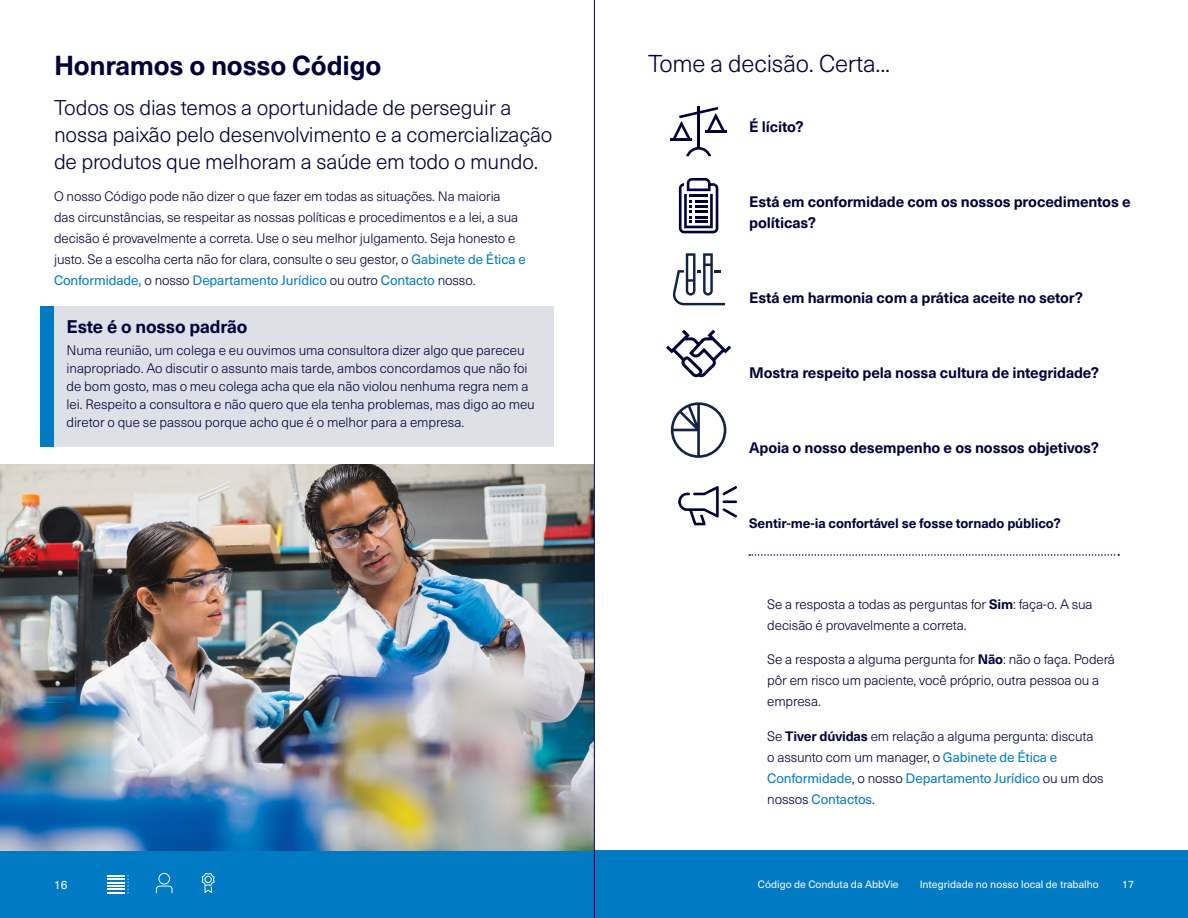
<style>
.page{position:relative;width:1188px;height:918px;background:#fff}
.page>*{position:absolute;margin:0;border:0;box-sizing:border-box;transform-origin:0 0}
.t1{font:700 27px "Neue Haas Unica Pro";letter-spacing:-.01em;color:#00013a}
.t2{font:300 24px "Neue Haas Unica Pro";letter-spacing:-.01em;color:#00013a}
.t3{font:300 21px/27px "Neue Haas Unica Pro";letter-spacing:-.01em;color:#00013a}
.t4{font:700 18px "Neue Haas Unica Pro";letter-spacing:-.01em;color:#00013a}
.t5{font:700 15px/21px "Neue Haas Unica Pro";letter-spacing:-.01em;color:#00013a}
.t6{font:300 13.5px/21px "Neue Haas Unica Pro";letter-spacing:-.01em;color:#00013a}
.t7{font:700 13.5px "Neue Haas Unica Pro";letter-spacing:-.01em;color:#00013a}
.t8{font:12px "Neue Haas Unica Pro";color:#fff}
.t9{font:10.5px "Neue Haas Unica Pro";color:#fff}
.s1{font-weight:400;color:#007bc3}
.s2{font-weight:700}
</style>
<div class="page">
<div style="left:0;top:850px;width:1188px;height:68px;background:#007bc3"></div>
<img style="left:0;top:465px;width:594px;height:385px">
<div style="left:53px;top:306px;width:501px;height:141px;background:#dde1e7"></div>
<div style="left:40px;top:306px;width:13px;height:141px;background:#007bc3"></div>
<svg style="left:749px;top:554px;width:370px;height:2px"></svg>
<svg style="left:686px;top:147px;width:25px;height:9px"></svg>
<hr style="left:697px;top:106px;width:3px;height:42px;background:#00013a">
<hr style="left:671px;top:138px;width:21px;height:2px;background:#00013a">
<hr style="left:705px;top:130px;width:21px;height:2px;background:#00013a">
<svg style="left:673px;top:107px;width:52px;height:31px"></svg>
<svg style="left:679px;top:178px;width:39px;height:55px"></svg>
<svg style="left:672px;top:253px;width:53px;height:52px"></svg>
<svg style="left:666px;top:330px;width:65px;height:47px"></svg>
<svg style="left:671px;top:402px;width:55px;height:56px"></svg>
<svg style="left:678px;top:486px;width:59px;height:39px"></svg>
<svg style="left:107px;top:875px;width:22px;height:18px"></svg>
<svg style="left:156px;top:873px;width:17px;height:20px"></svg>
<svg style="left:202px;top:873px;width:13px;height:20px"></svg>
<hr style="left:594px;top:0;width:1px;height:918px;background:#00013a">
<h1 class="t1" style="left:54px;top:49px;width:329px">Honramos o nosso Código</h1>
<h3 class="t3" style="left:54px;top:95px;width:500px">Todos os dias temos a oportunidade de perseguir a nossa paixão pelo desenvolvimento e a comercialização de produtos que melhoram a saúde em todo o mundo.</h3>
<p class="t6" style="left:54px;top:186px;width:473px">O nosso Código pode não dizer o que fazer em todas as situações. Na maioria<br>das circunstâncias, se respeitar as nossas políticas e procedimentos e a lei, a sua decisão é provavelmente a correta. Use o seu melhor julgamento. Seja honesto e justo. Se a escolha certa não for clara, consulte o seu gestor, o <span class="s1">Gabinete de Ética e Conformidade,</span> o nosso <span class="s1">Departamento Jurídico</span> ou outro <span class="s1">Contacto</span> nosso.</p>
<h3 class="t4" style="left:67px;top:315px;width:182px">Este é o nosso padrão</h3>
<p class="t6" style="left:67px;top:342px;width:470px;line-height:18px">Numa reunião, um colega e eu ouvimos uma consultora dizer algo que pareceu inapropriado. Ao discutir o assunto mais tarde, ambos concordamos que não foi de bom gosto, mas o meu colega acha que ela não violou nenhuma regra nem a lei. Respeito a consultora e não quero que ela tenha problemas, mas digo ao meu diretor o que se passou porque acho que é o melhor para a empresa.</p>
<h2 class="t2" style="left:648px;top:50px;width:244px">Tome a decisão. Certa...</h2>
<p class="t5" style="left:749px;top:117px;width:56px">É lícito?</p>
<p class="t5" style="left:749px;top:192px;width:383px">Está em conformidade com os nossos procedimentos e políticas?</p>
<p class="t5" style="left:749px;top:288px;width:335px">Está em harmonia com a prática aceite no setor?</p>
<p class="t5" style="left:749px;top:363px;width:351px">Mostra respeito pela nossa cultura de integridade?</p>
<p class="t5" style="left:749px;top:438px;width:351px">Apoia o nosso desempenho e os nossos objetivos?</p>
<p class="t7" style="left:749px;top:515px;width:313px">Sentir-me-ia confortável se fosse tornado público?</p>
<p class="t6" style="left:767px;top:594px;width:327px">Se a resposta a todas as perguntas for <span class="s2">Sim</span>: faça-o. A sua decisão é provavelmente a correta.</p>
<p class="t6" style="left:767px;top:649px;width:349px">Se a resposta a alguma pergunta for <span class="s2">Não</span>: não o faça. Poderá pôr em risco um paciente, você próprio, outra pessoa ou a empresa.</p>
<p class="t6" style="left:767px;top:726px;width:338px">Se <span class="s2">Tiver dúvidas</span> em relação a alguma pergunta: discuta o assunto com um manager, o <span class="s1">Gabinete de Ética e Conformidade</span>, o nosso <span class="s1">Departamento Jurídico</span> ou um dos nossos <span class="s1">Contactos</span>.</p>
<p class="t8" style="left:54px;top:877px;width:15px">16</p>
<p class="t9" style="left:758px;top:878px;width:142px">Código de Conduta da AbbVie</p>
<p class="t9" style="left:920px;top:878px;width:181px">Integridade no nosso local de trabalho</p>
<p class="t9" style="left:1122px;top:878px;width:13px">17</p>
</div>
